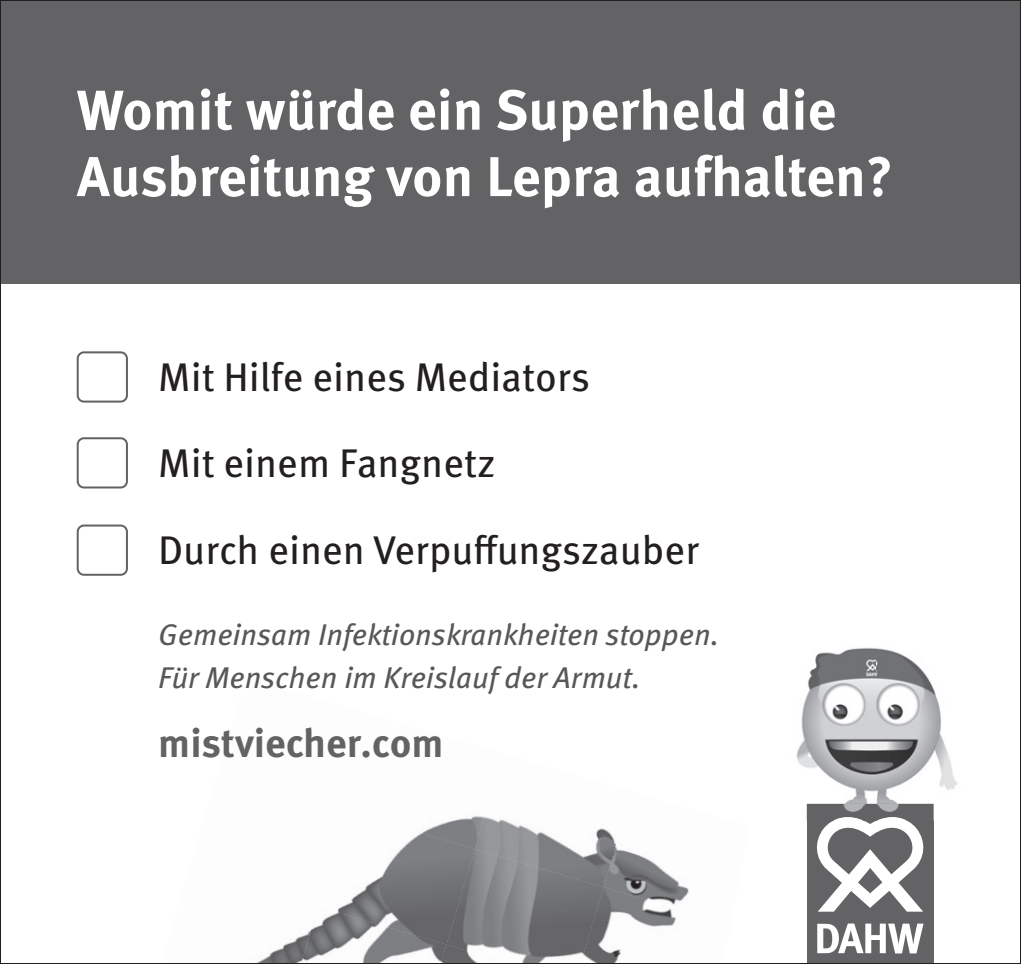
<style>
.page{position:relative;width:1021px;height:964px;background:#fff}
.page>*{position:absolute;margin:0;border:0;box-sizing:border-box;transform-origin:0 0}
.t1{font:700 56px/66.4px "Meta OT";color:#fff}
.t2{font:40px/86.4px "Meta OT";color:#231f20}
.t3{font:700 40px "Meta OT";color:#636366}
.t4{font:italic 30px/42.8px "Meta OT";color:#57585a}
</style>
<div class="page">
<div style="left:0;top:0;width:1020px;height:283px;background:#636366"></div>
<img style="left:475px;top:816px;width:128px;height:33px">
<img style="left:603px;top:828px;width:82px;height:59px">
<img style="left:343px;top:816px;width:132px;height:90px">
<img style="left:446px;top:849px;width:157px;height:113px">
<img style="left:580px;top:887px;width:109px;height:75px">
<img style="left:259px;top:936px;width:42px;height:26px">
<img style="left:301px;top:906px;width:145px;height:56px">
<img style="left:440px;top:944px;width:72px;height:18px">
<div style="left:77px;top:351px;width:51px;height:51px;border:2px solid #636366;border-radius:6px"></div>
<div style="left:77px;top:437px;width:51px;height:51px;border:2px solid #636366;border-radius:6px"></div>
<div style="left:77px;top:524px;width:51px;height:52px;border:2px solid #636366;border-radius:6px"></div>
<div style="left:806px;top:804px;width:127px;height:160px;background:#636366"></div>
<svg style="left:816px;top:820px;width:108px;height:92px"></svg>
<svg style="left:817px;top:923px;width:106px;height:30px"></svg>
<img style="left:796px;top:648px;width:161px;height:172px">
<img style="left:806px;top:804px;width:127px;height:16px">
<img style="left:833px;top:817px;width:73px;height:3px">
<h1 class="t1" style="left:77px;top:79px;width:818px">Womit würde ein Superheld die<br>Ausbreitung von Lepra aufhalten?</h1>
<h2 class="t2" style="left:158px;top:335px;width:542px">Mit Hilfe eines Mediators<br>Mit einem Fangnetz<br>Durch einen Verpuffungszauber</h2>
<p class="t4" style="left:158px;top:614px;width:562px">Gemeinsam Infektionskrankheiten stoppen.<br>Für Menschen im Kreislauf der Armut.</p>
<h2 class="t3" style="left:158px;top:717px;width:287px">mistviecher.com</h2>
</div>
